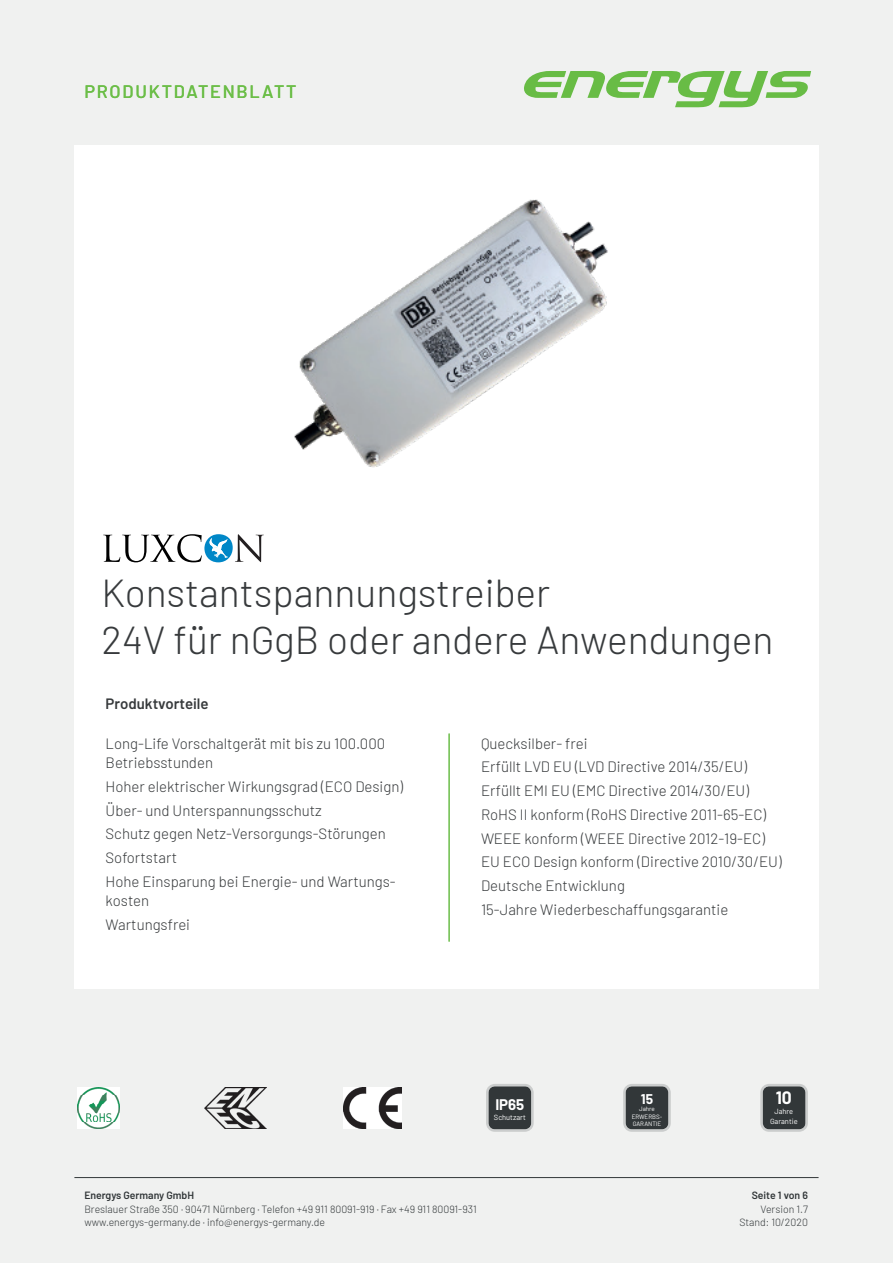
<style>
.page{position:relative;width:893px;height:1263px;background:#f0f1f0}
.page>*{position:absolute;margin:0;border:0;box-sizing:border-box;transform-origin:0 0}
.t1{font:300 39px/46.8px "Barlow";color:#373a3c}
.t2{font:500 18px "Barlow";letter-spacing:.1em;color:#6cbe48}
.t3{font:700 17.55px "Barlow";color:#fff}
.t4{font:300 15px/23.7px "Barlow";color:#373a3c}
.t5{font:600 15px "Barlow";color:#373a3c}
.t6{font:700 15px "Barlow";color:#fff}
.t7{font:700 13.8px "Barlow";color:#fff}
.t8{font:300 10.5px/13.5px "Barlow";color:#323739;text-align:right}
.t9{font:600 10.5px "Barlow";color:#323739}
.t10{font:7.5px/10.1px "Barlow";color:#fff;text-align:center}
.t11{font:6.3px/7.5px "Barlow";color:#fff;text-align:center}
</style>
<div class="page">
<hr style="left:74px;top:1177px;width:745px;height:1px;background:#323739">
<div style="left:74px;top:146px;width:745px;height:843px;background:#fff"></div>
<img style="left:205px;top:1087px;width:62px;height:41px">
<div style="left:626px;top:1086px;width:42px;height:43px;background:#323739;border-radius:6px"></div>
<div style="left:623px;top:1084px;width:48px;height:48px;border:2px solid #a7aaaa;border-radius:8px"></div>
<img style="left:344px;top:1087px;width:58px;height:41px">
<img style="left:78px;top:1087px;width:41px;height:41px">
<div style="left:763px;top:1086px;width:42px;height:43px;background:#323739;border-radius:6px"></div>
<div style="left:760px;top:1084px;width:48px;height:48px;border:2px solid #a7aaaa;border-radius:8px"></div>
<div style="left:488px;top:1086px;width:43px;height:43px;background:#323739;border-radius:6px"></div>
<div style="left:486px;top:1084px;width:48px;height:48px;border:2px solid #a7aaaa;border-radius:8px"></div>
<svg style="left:524px;top:71px;width:287px;height:36px"></svg>
<hr style="left:449px;top:733px;width:1px;height:208px;background:#68bc45">
<img style="left:294px;top:199px;width:314px;height:269px">
<div style="left:204px;top:534px;width:29px;height:28px;background:#0087c7;border-radius:50%"></div>
<svg style="left:235px;top:534px;width:29px;height:28px"></svg>
<svg style="left:210px;top:538px;width:18px;height:20px"></svg>
<svg style="left:103px;top:534px;width:99px;height:28px"></svg>
<p class="t2" style="left:84px;top:78px;width:214px">PRODUKTDATENBLATT</p>
<h1 class="t1" style="left:101px;top:566px;width:674px">Konstantspannungstreiber<br>24V für nGgB oder andere Anwendungen</h1>
<p class="t5" style="left:106px;top:692px;width:105px">Produktvorteile</p>
<p class="t4" style="left:106px;top:732px;width:281px;line-height:19.5px">Long-Life Vorschaltgerät mit bis zu 100.000<br>Betriebsstunden</p>
<p class="t4" style="left:106px;top:773px;width:299px">Hoher elektrischer Wirkungsgrad (ECO Design)<br>Über- und Unterspannungsschutz<br>Schutz gegen Netz-Versorgungs-Störungen Sofortstart<br>Hohe Einsparung bei Energie- und Wartungs-</p>
<p class="t4" style="left:106px;top:888px;width:86px">kosten<br>Wartungsfrei</p>
<p class="t4" style="left:481px;top:730px;width:302px">Quecksilber- frei<br>Erfüllt LVD EU (LVD Directive 2014/35/EU)<br>Erfüllt EMI EU (EMC Directive 2014/30/EU)<br>RoHS II konform (RoHS Directive 2011-65-EC)<br>WEEE konform (WEEE Directive 2012-19-EC)<br>EU ECO Design konform (Directive 2010/30/EU)<br>Deutsche Entwicklung<br>15-Jahre Wiederbeschaffungsgarantie</p>
<p class="t6" style="left:495px;top:1094px;width:31px">IP65</p>
<p class="t10" style="left:494px;top:1112px;width:33px">Schutzart</p>
<p class="t7" style="left:641px;top:1088px;width:14px">15</p>
<p class="t11" style="left:632px;top:1104px;width:32px">Jahre<br>ERWERBS-<br>GARANTIE</p>
<p class="t3" style="left:776px;top:1085px;width:18px">10</p>
<p class="t10" style="left:770px;top:1106px;width:29px">Jahre<br>Garantie</p>
<p class="t9" style="left:84px;top:1187px;width:111px">Energys Germany GmbH</p>
<p class="t8" style="left:84px;top:1201px;width:394px;text-align:left">Breslauer Straße 350 · 90471 Nürnberg · Telefon +49 911 80091-919 · Fax +49 911 80091-931 www.energys-germany.de · info@energys-germany.de</p>
<p class="t9" style="left:752px;top:1187px;width:58px">Seite 1 von 6</p>
<p class="t8" style="left:739px;top:1201px;width:70px">Version 1.7<br>Stand: 10/2020</p>
</div>
